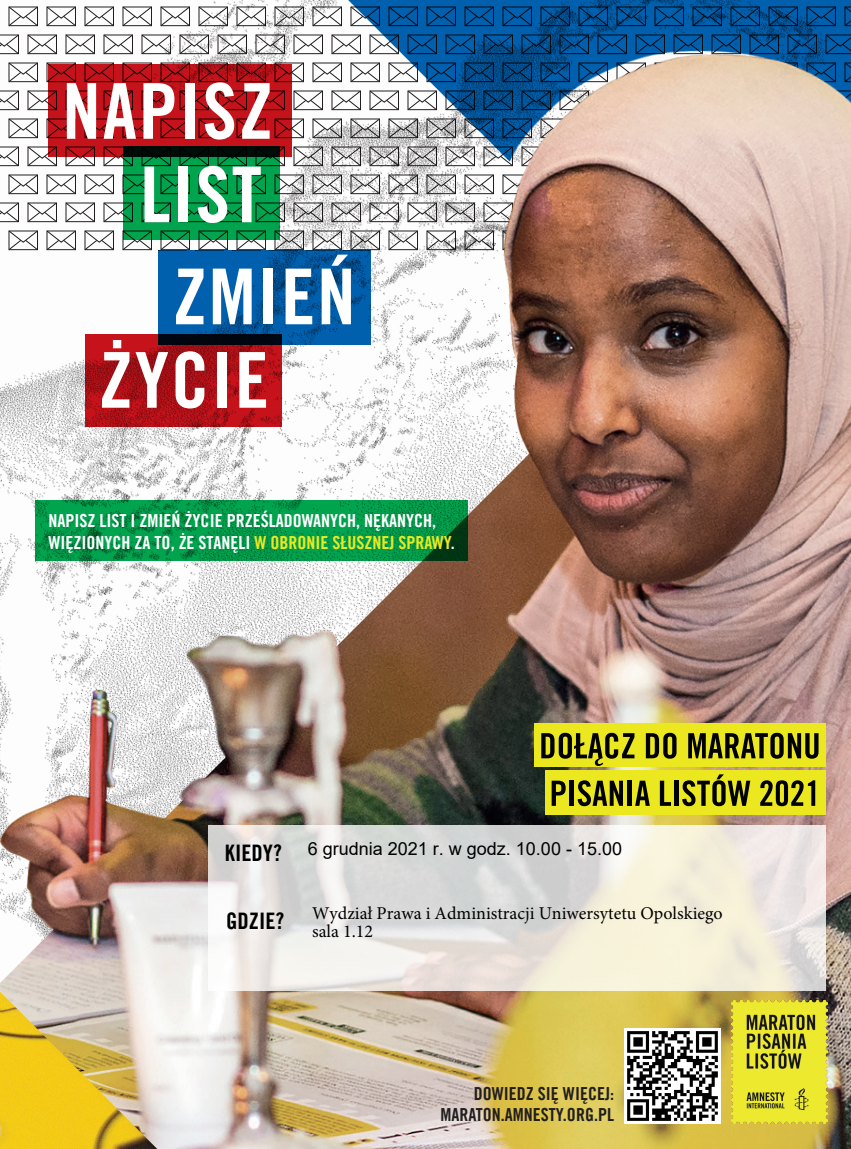
<style>
.page{position:relative;width:851px;height:1149px;background:#fff}
.page>*{position:absolute;margin:0;border:0;box-sizing:border-box;transform-origin:0 0}
.t1{font:76.95px/83.4px "Amnesty Trade Gothic Bd Cn 20";letter-spacing:.025em;color:#fff}
.t2{font:22.8px "Amnesty Trade Gothic Bd Cn 20";color:#000001}
.t3{font:18px/21.6px "Amnesty Trade Gothic Bd Cn 20";color:#fff}
.t4{font:18px/18px "Minion Pro";color:#000}
.t5{font:18px/21.6px "Amnesty Trade Gothic Bd Cn 20";color:#231f20;text-align:right}
.t6{font:18px "Arial";color:#000}
.s1{color:#ece820}
</style>
<div class="page">
<svg style="left:8px;top:0;width:842px;height:19px"></svg>
<img style="left:0;top:19px;width:850px;height:1129px">
<img style="left:0;top:991px;width:157px;height:157px">
<svg style="left:123px;top:157px;width:157px;height:83px;background:#008d43"></svg>
<svg style="left:48px;top:64px;width:243px;height:93px;background:#9e0f15"></svg>
<svg style="left:158px;top:250px;width:213px;height:95px;background:#005aa4"></svg>
<svg style="left:85px;top:334px;width:196px;height:92px;background:#a10f16"></svg>
<img style="left:731px;top:1000px;width:95px;height:122px">
<div style="left:544px;top:770px;width:281px;height:44px;background:#ece820"></div>
<div style="left:534px;top:723px;width:291px;height:44px;background:#ece820"></div>
<svg style="left:541px;top:732px;width:93px;height:33px"></svg>
<svg style="left:645px;top:732px;width:31px;height:26px"></svg>
<svg style="left:688px;top:732px;width:130px;height:26px"></svg>
<svg style="left:551px;top:780px;width:14px;height:25px"></svg>
<div style="left:569px;top:780px;width:5px;height:25px;background:#000001"></div>
<svg style="left:577px;top:780px;width:46px;height:26px"></svg>
<div style="left:627px;top:780px;width:5px;height:25px;background:#000001"></div>
<svg style="left:635px;top:780px;width:14px;height:25px"></svg>
<svg style="left:659px;top:780px;width:12px;height:25px"></svg>
<hr style="left:674px;top:780px;width:4px;height:25px;background:#000001">
<svg style="left:682px;top:774px;width:68px;height:32px"></svg>
<svg style="left:760px;top:780px;width:55px;height:26px"></svg>
<img style="left:624px;top:1027px;width:96px;height:95px">
<svg style="left:208px;top:825px;width:617px;height:165px;background:#e7e4dd"></svg>
<svg style="left:36px;top:500px;width:432px;height:61px;background:#009446"></svg>
<h1 class="t1" style="left:62px;top:69px;width:212px">NAPISZ</h1>
<h1 class="t1" style="left:140px;top:152px;width:123px">LIST</h1>
<h1 class="t1" style="left:99px;top:254px;width:258px;text-indent:74px">ZMIEŃ<br>ŻYCIE</h1>
<p class="t3" style="left:49px;top:509px;width:407px">NAPISZ LIST I ZMIEŃ ŻYCIE PRZEŚLADOWANYCH, NĘKANYCH,<br>WIĘZIONYCH ZA TO, ŻE STANĘLI <span class="s1">W OBRONIE SŁUSZNEJ SPRAWY</span>.</p>
<p class="t2" style="left:225px;top:839px;width:58px">KIEDY?</p>
<p class="t2" style="left:226px;top:906px;width:60px">GDZIE?</p>
<p class="t6" style="left:307px;top:836px;width:316px">6 grudnia 2021 r. w godz. 10.00 - 15.00</p>
<p class="t4" style="left:312px;top:904px;width:412px">Wydział Prawa i Administracji Uniwersytetu Opolskiego sala 1.12</p>
<p class="t5" style="left:440px;top:1081px;width:175px">DOWIEDZ SIĘ WIĘCEJ:<br>MARATON.AMNESTY.ORG.PL</p>
</div>
